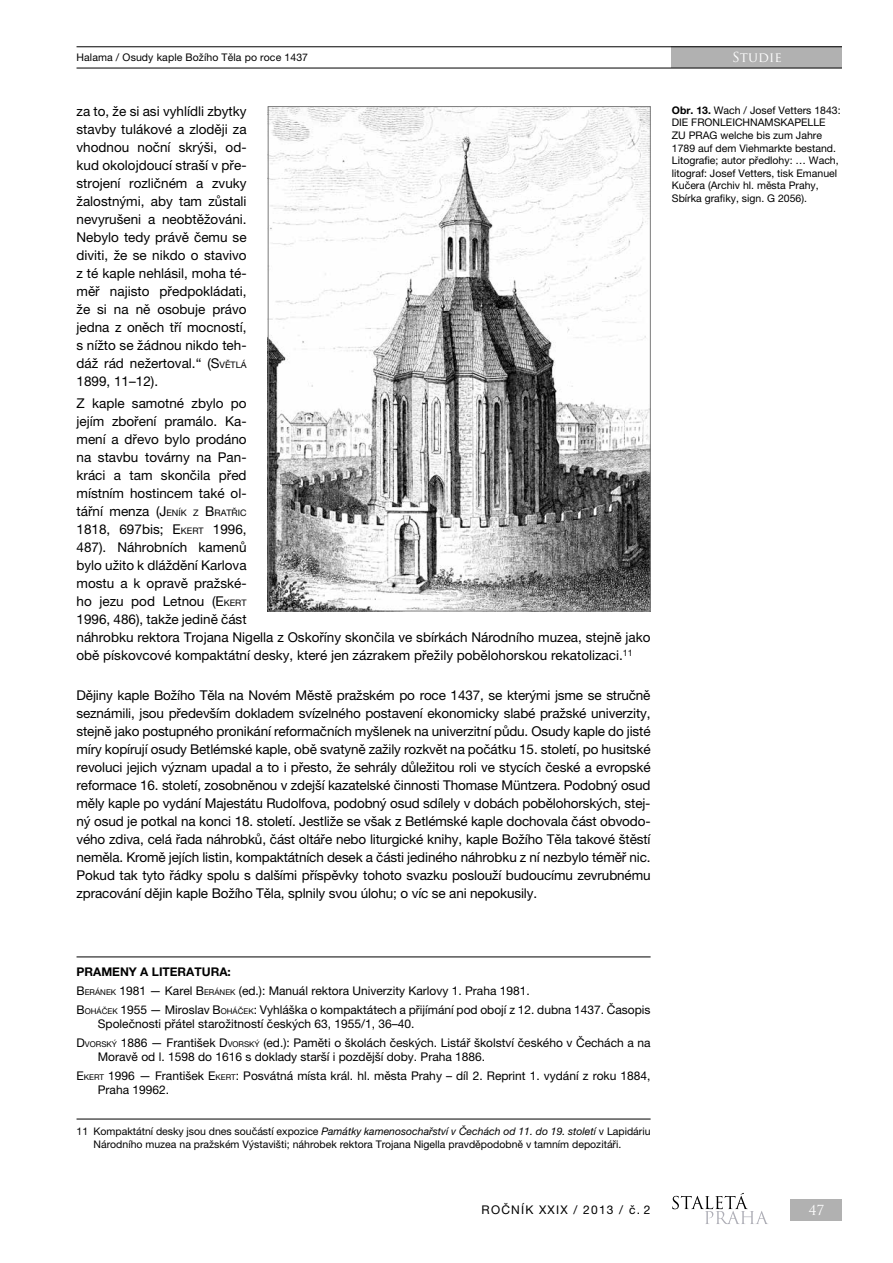
<style>
.page{position:relative;width:893px;height:1263px;background:#fff}
.page>*{position:absolute;margin:0;border:0;box-sizing:border-box;transform-origin:0 0}
.t1{font:13.5px/18px "Helvetica Neue LT Pro";color:#000;text-align:justify}
.t2{font:13.5px "Trajan Pro";letter-spacing:.01em;color:#fff}
.t3{font:12px/18.6px "Helvetica Neue LT Pro";color:#000}
.t4{font:12px "Helvetica Neue LT Pro";letter-spacing:.1em;color:#000}
.t5{font:10.5px/12.6px "Helvetica Neue LT Pro";color:#000}
.s1{font-family:"Helvetica Neue LT Pro Roman SC666"}
.s2{font-family:"Helvetica Neue LT Pro Roman SC666";font-size:9px}
.s3{font-weight:700}
.s4{font-family:"Helvetica Neue LT Pro Roman SC666";font-size:7.95px}
.s5{font-style:italic}
</style>
<div class="page">
<div style="left:791px;top:1199px;width:51px;height:21px;background:#b1b1b1"></div>
<div style="left:672px;top:47px;width:170px;height:21px;background:#b1b1b1"></div>
<hr style="left:77px;top:46px;width:765px;height:1px;background:#000">
<hr style="left:77px;top:68px;width:765px;height:1px;background:#000">
<svg style="left:672px;top:1193px;width:96px;height:31px"></svg>
<hr style="left:77px;top:956px;width:574px;height:1px;background:#000">
<hr style="left:77px;top:1119px;width:574px;height:1px;background:#000">
<img style="left:270px;top:108px;width:379px;height:501px">
<p class="t5" style="left:77px;top:51px;width:233px">Halama / Osudy kaple Božího Těla po roce 1437</p>
<p class="t2" style="left:732px;top:49px;width:51px">Studie</p>
<p class="t1" style="left:77px;top:102px;width:172px">za to, že si asi vyhlídli zbytky stavby tulákové a zloději za vhodnou noční skrýši, od&shy;kud okolojdoucí straší v pře&shy;strojení rozličném a zvuky žalostnými, aby tam zůstali nevyrušeni a neobtěžováni.<br>Nebylo tedy právě čemu se diviti, že se nikdo o stavivo z té kaple nehlásil, moha té&shy;měř najisto předpokládati, že si na ně osobuje právo jedna z oněch tří mocností, s nížto se žádnou nikdo teh&shy;dáž rád nežertoval.“ (<span class="s1">S</span><span class="s2">VĚTLÁ </span>1899, 11–12).</p>
<p class="t1" style="left:77px;top:394px;width:576px;text-align:left">Z kaple samotné zbylo po<br>jejím zboření pramálo. Ka-<br>mení a dřevo bylo prodáno<br>na stavbu továrny na Pan-<br>kráci a tam skončila před<br>místním hostincem také ol-<br>tářní menza (<span class="s1">J</span><span class="s2">ENÍK Z</span> <span class="s1">B</span><span class="s2">RATŘIC<br></span>1818, 697bis; <span class="s1">E</span><span class="s2">KERT</span> 1996,<br>487). Náhrobních kamenů<br>bylo užito k dláždění Karlova<br>mostu a k opravě pražské-<br>ho jezu pod Letnou (<span class="s1">E</span> <span class="s2">KERT<br></span>1996, 486), takže jedině část<br>náhrobku rektora Trojana Nigella z Oskoříny skončila ve sbírkách Národního muzea, stejně jako obě pískovcové kompaktátní desky, které jen zázrakem přežily pobělohorskou rekatolizaci.<sup>11</sup></p>
<p class="t1" style="left:77px;top:685px;width:576px">Dějiny kaple Božího Těla na Novém M ěstě pražském po roce 1437, se kterými jsme se stručně seznámili, jsou především dokladem svízelného postavení ekonomicky slabé pražské univerzity, stejně jako postupného pronikání reformačních myšlenek na univerzitní půdu. Osudy kaple do jisté míry kopírují osudy Betlémské kaple, obě svatyně zažily rozkvět na počátku 15. století, po husitské revoluci jejich význam upadal a to i přesto, že sehrály důležitou roli ve stycích české a evropské reformace 16. století, zosobněnou v zdejší kazatelské činnosti Thomase M üntzera. Podobný osud měly kaple po vydání Majestátu Rudolfova, podobný osud sdílely v dobách pobělohorských, stej&shy;ný osud je potkal na konci 18. století. Jestliže se však z Betlémské kaple dochovala část obvodo&shy;vého zdiva, celá řada náhrobků, část oltáře nebo liturgické knihy, kaple Božího Těla takové štěstí neměla. Kromě jejích listin, kompaktátních desek a části jediného náhrobku z ní nezbylo téměř nic.<br>Pokud tak tyto řádky spolu s dalšími příspěvky tohoto svazku poslouží budoucímu zevrubnému zpracování dějin kaple Božího Těla, splnily svou úlohu; o víc se ani nepokusily.</p>
<p class="t5" style="left:672px;top:104px;width:170px"><span class="s3">OBR. 13.</span> Wach / Josef Vetters 1843:<br>DI E FRONLEICHNAMS</p>
<p class="t5" style="left:672px;top:116px;width:168px;text-indent:109px">KAPELLE<br>ZU PRAG welche bis zum Jahre<br>1789 auf dem Viehmarkte bestand.<br>Litografie; autor předlohy: … Wach, litograf: Josef Vetters, tisk Emanuel<br>Kučera (Archiv hl. města Prahy,<br>Sbírka grafiky, sign. G 2056).</p>
<p class="t3" style="left:77px;top:963px;width:576px"><span class="s3">PRAMENY A LITE RATURA:<br></span><span class="s1">B</span><span class="s4">ERÁNEK</span> 1981 — Karel <span class="s1">B</span><span class="s4">ERÁNEK</span> (ed.): M anuál rektora Univerzity Karlovy 1. Praha 1981.<br><span class="s1">B</span><span class="s4">OHÁČEK</span> 1955 — M iroslav <span class="s1">B</span><span class="s4">OHÁČEK</span>: Vyhláška o kompaktátech a přijímání pod obojí z 12. dubna 1437. Časopis</p>
<p class="t3" style="left:77px;top:1014px;width:575px;text-indent:21px">Společnosti přátel starožitností českých 63, 1955/1, 36–40.<br><span class="s1">D</span><span class="s4">VORSKÝ</span> 1886 — František <span class="s1">D</span><span class="s4">VORSKÝ</span> (ed.): Paměti o školách českých. Listář školství českého v Čechách a na</p>
<p class="t3" style="left:77px;top:1047px;width:575px;text-indent:21px">Moravě od l. 1598 do 1616 s doklady starší i pozdější doby. Praha 1886.<br><span class="s1">E</span> <span class="s4">KERT</span> 1996 — František <span class="s1">E</span> <span class="s4">KERT</span>: Posvátná místa král. hl. města Prahy – díl 2. Reprint 1. vydání z roku 1884,</p>
<p class="t3" style="left:98px;top:1080px;width:73px">Praha 19962.</p>
<p class="t5" style="left:94px;top:1124px;width:559px;line-height:13.5px;text-indent:-17px">11 Kompaktátní desky jsou dnes součástí expozice <span class="s5">Památky kamenosochařství v Čechách od 11. do 19. století</span> v Lapidáriu<br>Národního muzea na pražském Výstavišti; náhrobek rektora Trojana Nigella pravděpodobně v tamním depozitáři.</p>
<p class="t4" style="left:482px;top:1203px;width:170px">ROČNÍK XXIX / 2013 / č. 2</p>
<p class="t2" style="left:809px;top:1201px;width:17px">47</p>
</div>
